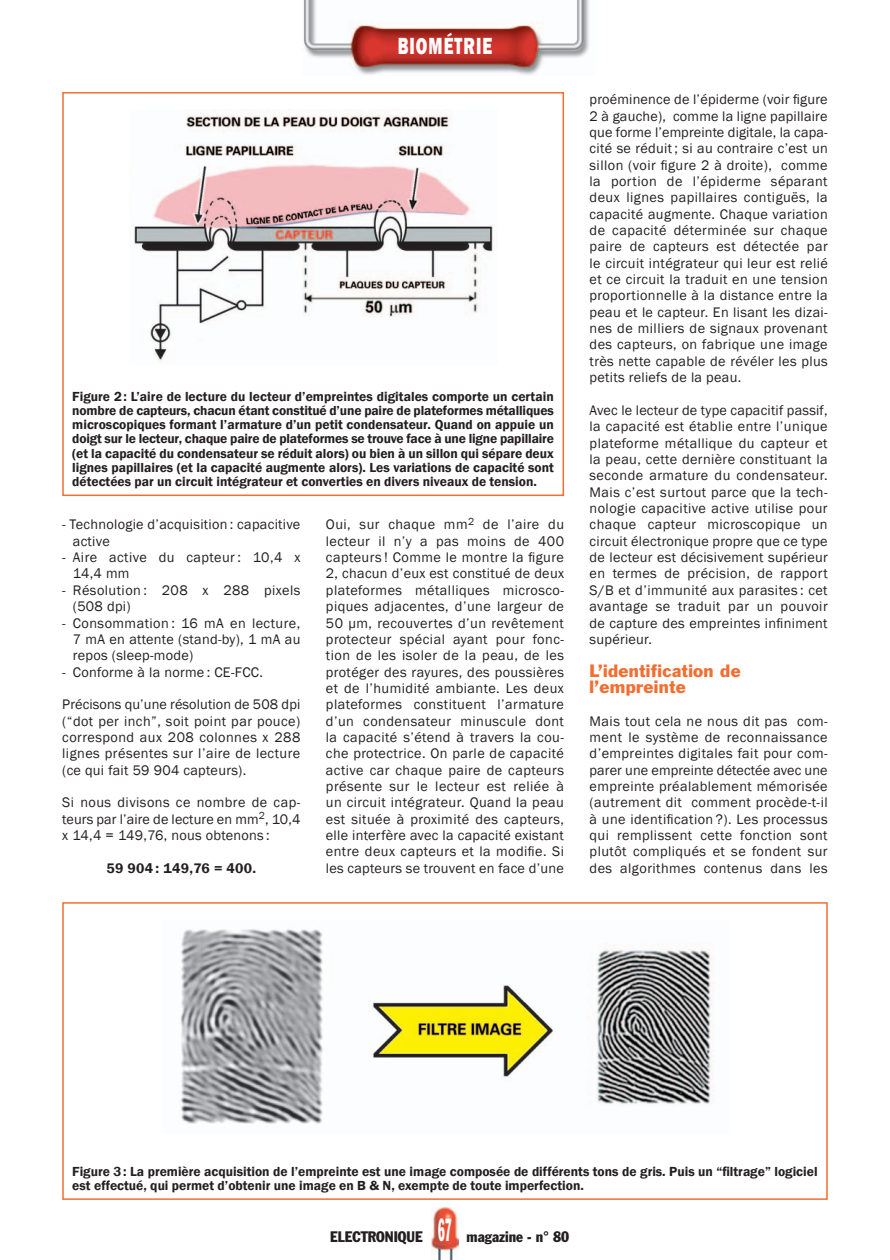
<style>
.page{position:relative;width:890px;height:1260px;background:#fff}
.page>*{position:absolute;margin:0;border:0;box-sizing:border-box;transform-origin:0 0}
.t1{font:800 24px "Franklin Gothic";letter-spacing:.06em;color:#fff;scale:.7 1}
.t2{font:16.5px/16.4px "Franklin Gothic";letter-spacing:.02em;color:#f26e31}
.t3{font:condensed 15px "Franklin Gothic";color:#231f20}
.t4{font:14.25px/16.4px "Franklin Gothic";letter-spacing:.02em;color:#231f20;text-align:justify}
.t5{font:600 14.25px "Franklin Gothic";letter-spacing:.02em;color:#231f20}
.t6{font:600 13.5px/14.2px "Franklin Gothic";color:#231f20;text-align:justify}
.s1{font-size:31.5px;color:#fff}
</style>
<div class="page">
<img style="left:303px;top:0;width:286px;height:75px">
<img style="left:431px;top:1207px;width:28px;height:53px">
<img style="left:134px;top:111px;width:359px;height:250px">
<img style="left:180px;top:929px;width:534px;height:195px">
<h1 class="t1" style="left:398px;top:31px;width:136px">BIOMÉTRIE</h1>
<p class="t6" style="left:72px;top:389px;width:483px">Figure 2 : L’aire de lecture du lecteur d’empreintes digitales comporte un certain nombre de capteurs, chacun étant constitué d’une paire de plateformes métalliques microscopiques formant l’armature d’un petit condensateur. Quand on appuie un doigt sur le lecteur, chaque paire de plateformes se trouve face à une ligne papillaire (et la capacité du condensateur se réduit alors) ou bien à un sillon qui sépare deux lignes papillaires (et la capacité augmente alors). Les variations de capacité sont détectées par un circuit intégrateur et converties en divers niveaux de tension.</p>
<p class="t4" style="left:73px;top:517px;width:229px;text-indent:-11px">- Technologie d’acquisition : capacitive active</p>
<p class="t4" style="left:73px;top:549px;width:229px;text-indent:-11px">- Aire active du capteur : 10,4 x<br>14,4 mm</p>
<p class="t4" style="left:73px;top:582px;width:229px;text-indent:-11px">- Résolution : 208 x 288 pixels (508 dpi)</p>
<p class="t4" style="left:73px;top:615px;width:229px;text-indent:-11px">- Consommation : 16 mA en lecture, 7 mA en attente (stand-by), 1 mA au repos (sleep-mode)</p>
<p class="t4" style="left:62px;top:664px;width:202px">- Conforme à la norme : CE-FCC.</p>
<p class="t4" style="left:62px;top:697px;width:240px">Précisons qu’une résolution de 508 dpi (“dot per inch”, soit point par pouce) correspond aux 208 colonnes x 288 lignes présentes sur l’aire de lecture (ce qui fait 59 904 capteurs).</p>
<p class="t4" style="left:62px;top:795px;width:240px">Si nous divisons ce nombre de cap&shy;teurs par l’aire de lecture en mm<sup>2</sup>, 10,4 x 14,4 = 149,76, nous obtenons :</p>
<p class="t5" style="left:106px;top:859px;width:151px">59 904 : 149,76 = 400.</p>
<p class="t4" style="left:326px;top:517px;width:240px">Oui, sur chaque mm<sup>2</sup> de l’aire du lecteur il n’y a pas moins de 400 capteurs ! Comme le montre la figure 2, chacun d’eux est constitué de deux plateformes métalliques microsco&shy;piques adjacentes, d’une largeur de 50 µm, recouvertes d’un revêtement protecteur spécial ayant pour fonc&shy;tion de les isoler de la peau, de les protéger des rayures, des poussières et de l’humidité ambiante. Les deux plateformes constituent l’armature d’un condensateur minuscule dont la capacité s’étend à travers la cou&shy;che protectrice. On parle de capacité active car chaque paire de capteurs présente sur le lecteur est reliée à un circuit intégrateur. Quand la peau est située à proximité des capteurs, elle interfère avec la capacité existant entre deux capteurs et la modifie. Si les capteurs se trouvent en face d’une</p>
<p class="t4" style="left:589px;top:92px;width:240px">proéminence de l’épiderme (voir figure 2 à gauche), comme la ligne papillaire que forme l’empreinte digitale, la capa&shy;cité se réduit ; si au contraire c’est un sillon (voir figure 2 à droite), comme la portion de l’épiderme séparant deux lignes papillaires contiguës, la capacité augmente. Chaque variation de capacité déterminée sur chaque paire de capteurs est détectée par le circuit intégrateur qui leur est relié et ce circuit la traduit en une tension proportionnelle à la distance entre la peau et le capteur. En lisant les dizai&shy;nes de milliers de signaux provenant des capteurs, on fabrique une image très nette capable de révéler les plus petits reliefs de la peau.</p>
<p class="t4" style="left:589px;top:402px;width:240px">Avec le lecteur de type capacitif passif, la capacité est établie entre l’unique plateforme métallique du capteur et la peau, cette dernière constituant la seconde armature du condensateur.<br>Mais c’est surtout parce que la tech&shy;nologie capacitive active utilise pour chaque capteur microscopique un circuit électronique propre que ce type de lecteur est décisivement supérieur en termes de précision, de rapport S/B et d’immunité aux parasites : cet avantage se traduit par un pouvoir de capture des empreintes infiniment supérieur.</p>
<p class="t2" style="left:589px;top:662px;width:153px">L’identification de l’empreinte</p>
<p class="t4" style="left:589px;top:713px;width:240px">Mais tout cela ne nous dit pas com&shy;ment le système de reconnaissance d’empreintes digitales fait pour com&shy;parer une empreinte détectée avec une empreinte préalablement mémorisée (autrement dit comment procède-t-il à une identification ?). Les processus qui remplissent cette fonction sont plutôt compliqués et se fondent sur des algorithmes contenus dans les</p>
<p class="t6" style="left:72px;top:1164px;width:747px">Figure 3 : La première acquisition de l’empreinte est une image composée de différents tons de gris. Puis un “filtrage” logiciel est effectué, qui permet d’obtenir une image en B &amp; N, exempte de toute imperfection.</p>
<p class="t3" style="left:330px;top:1227px;width:241px">ELECTRONIQUE <span class="s1">67</span> magazine - n° 80</p>
</div>
